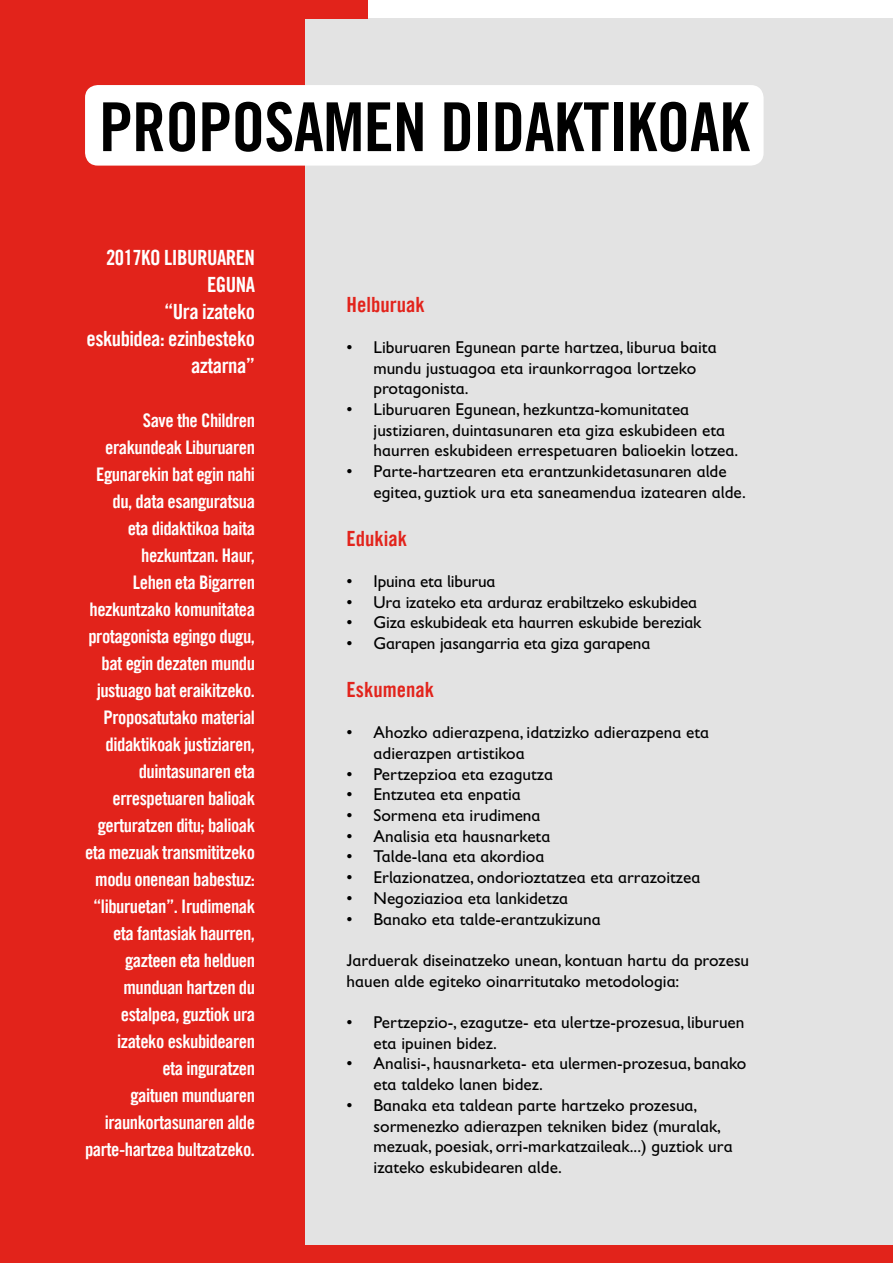
<style>
.page{position:relative;width:893px;height:1263px;background:#fff}
.page>*{position:absolute;margin:0;border:0;box-sizing:border-box;transform-origin:0 0}
.t1{font:67.5px "Trade Gothic Bold Cond Twenty";letter-spacing:-.01em;color:#000}
.t2{font:21px/27px "Trade Gothic LT Com Bd Cn 20";letter-spacing:-.025em;color:#fff;text-align:right}
.t3{font:21px "Trade Gothic LT Com Bd Cn 20";color:#e2231b}
.t4{font:18.75px/27px "Trade Gothic LT Com Bd Cn 20";letter-spacing:-.025em;color:#fff;text-align:right}
.t5{font:17.25px/20.7px "Gill Sans Infant Std";color:#000}
</style>
<div class="page">
<div style="left:0;top:1074px;width:893px;height:189px;background:#e2231b"></div>
<div style="left:20px;top:18px;width:873px;height:1227px;background:#e3e3e3"></div>
<div style="left:298px;top:0;width:70px;height:18px;background:#e2231b"></div>
<div style="left:0;top:0;width:305px;height:1263px;background:#e2231b"></div>
<div style="left:85px;top:85px;width:679px;height:81px;background:#fff;border-radius:13px"></div>
<h1 class="t1" style="left:99px;top:86px;width:652px">PROPOSAMEN DIDAKTIKOAK</h1>
<p class="t2" style="left:87px;top:244px;width:170px">2017KO LIBURUAREN<br>EGUNA<br>“Ura izateko eskubidea: ezinbesteko aztarna”</p>
<p class="t4" style="left:85px;top:406px;width:172px">Save the Children erakundeak Liburuaren<br>Egunarekin bat egin nahi du, data esanguratsua<br>eta didaktikoa baita hezkuntzan. Haur,<br>Lehen eta Bigarren hezkuntzako komunitatea protagonista egingo dugu, bat egin dezaten mundu justuago bat eraikitzeko.<br>Proposatutako material didaktikoak justiziaren, duintasunaren eta errespetuaren balioak gerturatzen ditu; balioak eta mezuak transmititzeko modu onenean babestuz: “liburuetan”. Irudimenak eta fantasiak haurren, gazteen eta helduen munduan hartzen du estalpea, guztiok ura izateko eskubidearen<br>eta inguratzen<br>gaituen munduaren iraunkortasunaren alde parte-hartzea bultzatzeko.</p>
<p class="t3" style="left:347px;top:291px;width:80px">Helburuak</p>
<p class="t5" style="left:374px;top:337px;width:345px;text-indent:-27px">• Liburuaren Egunean parte hartzea, liburua baita mundu justuagoa eta iraunkorragoa lortzeko protagonista.</p>
<p class="t5" style="left:374px;top:399px;width:366px;text-indent:-27px">• Liburuaren Egunean, hezkuntza-komunitatea justiziaren, duintasunaren eta giza eskubideen eta haurren eskubideen errespetuaren balioekin lotzea.</p>
<p class="t5" style="left:374px;top:461px;width:374px;text-indent:-27px">• Parte-hartzearen eta erantzunkidetasunaren alde egitea, guztiok ura eta saneamendua izatearen alde.</p>
<p class="t3" style="left:347px;top:525px;width:62px">Edukiak</p>
<p class="t5" style="left:347px;top:571px;width:150px">• Ipuina eta liburua</p>
<p class="t5" style="left:347px;top:591px;width:352px">• Ura izateko eta arduraz erabiltzeko eskubidea</p>
<p class="t5" style="left:347px;top:612px;width:356px">• Giza eskubideak eta haurren eskubide bereziak</p>
<p class="t5" style="left:347px;top:633px;width:305px">• Garapen jasangarria eta giza garapena</p>
<p class="t3" style="left:347px;top:676px;width:89px">Eskumenak</p>
<p class="t5" style="left:374px;top:722px;width:337px;text-indent:-27px">• Ahozko adierazpena, idatzizko adierazpena eta adierazpen artistikoa</p>
<p class="t5" style="left:347px;top:763px;width:208px">• Pertzepzioa eta ezagutza</p>
<p class="t5" style="left:347px;top:784px;width:176px">• Entzutea eta enpatia</p>
<p class="t5" style="left:347px;top:805px;width:195px">• Sormena eta irudimena</p>
<p class="t5" style="left:347px;top:825px;width:205px">• Analisia eta hausnarketa</p>
<p class="t5" style="left:347px;top:846px;width:199px">• Talde-lana eta akordioa</p>
<p class="t5" style="left:347px;top:867px;width:355px">• Erlazionatzea, ondorioztatzea eta arrazoitzea</p>
<p class="t5" style="left:347px;top:887px;width:223px">• Negoziazioa eta lankidetza</p>
<p class="t5" style="left:347px;top:908px;width:256px">• Banako eta talde-erantzukizuna</p>
<p class="t5" style="left:347px;top:950px;width:404px">Jarduerak diseinatzeko unean, kontuan hartu da prozesu hauen alde egiteko oinarritutako metodologia:</p>
<p class="t5" style="left:374px;top:1012px;width:372px;text-indent:-27px">• Pertzepzio-, ezagutze- eta ulertze-prozesua, liburuen eta ipuinen bidez.</p>
<p class="t5" style="left:374px;top:1053px;width:374px;text-indent:-27px">• Analisi-, hausnarketa- eta ulermen-prozesua, banako eta taldeko lanen bidez.</p>
<p class="t5" style="left:374px;top:1094px;width:361px;text-indent:-27px">• Banaka eta taldean parte hartzeko prozesua, sormenezko adierazpen tekniken bidez (muralak, mezuak, poesiak, orri-markatzaileak...) guztiok ura izateko eskubidearen alde.</p>
</div>
